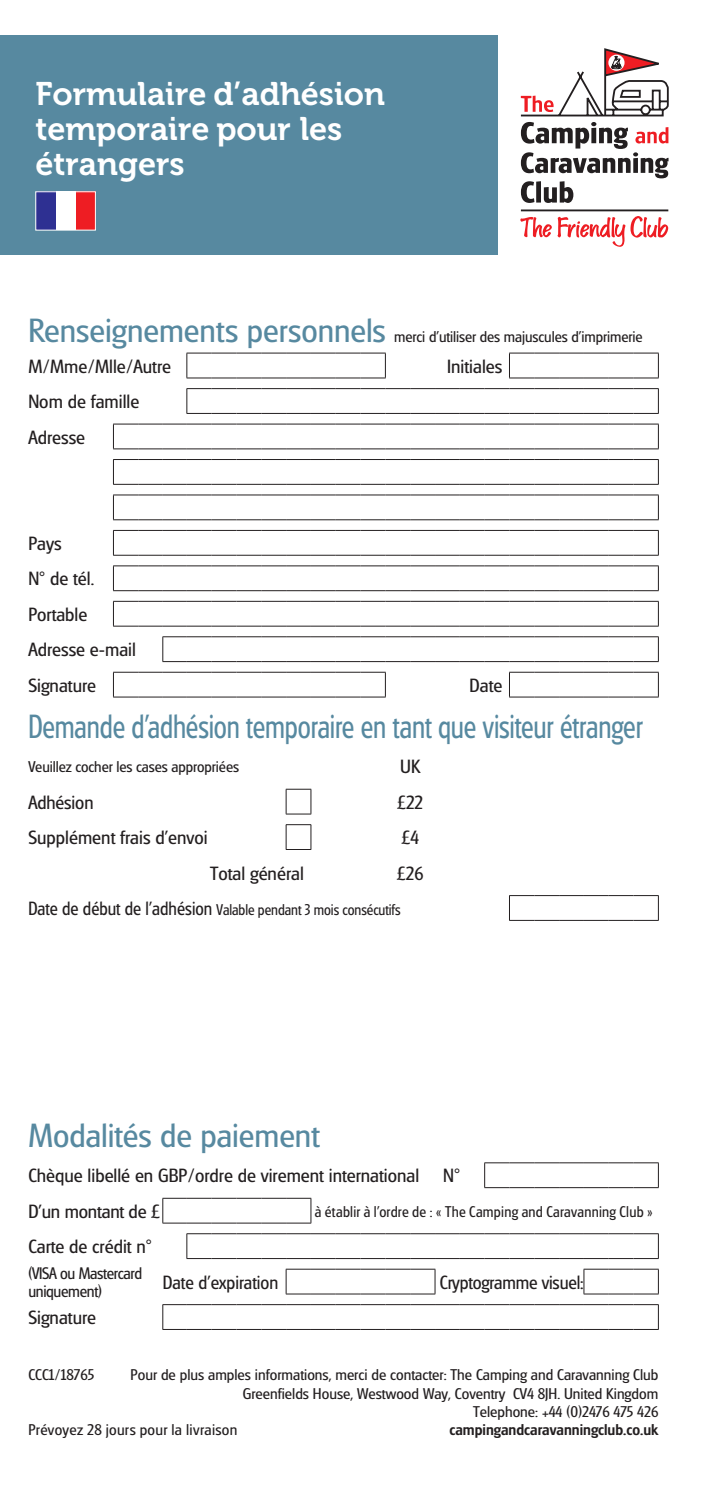
<style>
.page{position:relative;width:702px;height:1489px;background:#fff}
.page>*{position:absolute;margin:0;border:0;box-sizing:border-box;transform-origin:0 0}
.t1{font:35px "Glasgow";letter-spacing:-.005em;color:#5789a0;scale:.8 1}
.t2{font:35px "Glasgow";letter-spacing:-.005em;color:#5789a0}
.t3{font:32.5px/35px "Museo 700";color:#fff}
.t4{font:20px/35.5px "Glasgow";color:#231f20}
.t5{font:20px "Glasgow";color:#231f20;scale:.95 1}
.t6{font:17.5px/17.5px "Glasgow";letter-spacing:-.02em;color:#231f20;scale:.95 1}
.t7{font:16.25px/19px "Glasgow";color:#231f20;text-align:right}
.t8{font:16.25px "Glasgow";color:#231f20;scale:.9 1}
.t9{font:16.25px "Glasgow";color:#231f20;scale:.93 1}
.t10{font:16.25px "Glasgow Med";color:#231f20}
.t11{font:16.25px "Glasgow";letter-spacing:.02em;color:#231f20}
.s1{font-size:35px;color:#5789a0}
.s2{font-size:20px}
</style>
<div class="page">
<div style="left:0;top:35px;width:498px;height:220px;background:#5789a0"></div>
<svg style="left:520px;top:48px;width:148px;height:199px"></svg>
<div style="left:36px;top:192px;width:59px;height:38px;background:#fff"></div>
<div style="left:36px;top:192px;width:19px;height:38px;background:#2e3092"></div>
<div style="left:76px;top:192px;width:19px;height:38px;background:#ee1d23"></div>
<div style="left:35px;top:191px;width:61px;height:39px;border:1px solid #fff"></div>
<svg style="left:113px;top:494px;width:546px;height:26px"></svg>
<svg style="left:186px;top:388px;width:473px;height:26px"></svg>
<svg style="left:113px;top:423px;width:546px;height:26px"></svg>
<svg style="left:113px;top:459px;width:546px;height:26px"></svg>
<svg style="left:113px;top:530px;width:546px;height:26px"></svg>
<svg style="left:186px;top:352px;width:200px;height:26px"></svg>
<svg style="left:509px;top:352px;width:150px;height:26px"></svg>
<svg style="left:484px;top:1162px;width:175px;height:26px"></svg>
<svg style="left:583px;top:1268px;width:76px;height:26px"></svg>
<svg style="left:113px;top:565px;width:546px;height:26px"></svg>
<svg style="left:113px;top:601px;width:546px;height:25px"></svg>
<svg style="left:286px;top:788px;width:25px;height:26px"></svg>
<svg style="left:286px;top:824px;width:25px;height:26px"></svg>
<svg style="left:113px;top:671px;width:273px;height:26px"></svg>
<svg style="left:162px;top:1197px;width:149px;height:26px"></svg>
<svg style="left:162px;top:636px;width:497px;height:26px"></svg>
<svg style="left:286px;top:1268px;width:149px;height:26px"></svg>
<svg style="left:162px;top:1304px;width:497px;height:25px"></svg>
<svg style="left:186px;top:1233px;width:473px;height:25px"></svg>
<svg style="left:509px;top:671px;width:150px;height:26px"></svg>
<svg style="left:509px;top:895px;width:150px;height:25px"></svg>
<h2 class="t3" style="left:35px;top:76px;width:351px">Formulaire d’adhésion temporaire pour les étrangers</h2>
<p class="t7" style="left:28px;top:328px;width:615px"><span class="s1">Renseignements personnels</span> merci d’utiliser des majuscules d’imprimerie</p>
<p class="t4" style="left:28px;top:349px;width:144px">M/Mme/Mlle/Autre</p>
<p class="t4" style="left:447px;top:349px;width:57px">Initiales</p>
<p class="t4" style="left:28px;top:384px;width:112px">Nom de famille<br>Adresse</p>
<p class="t4" style="left:28px;top:526px;width:109px">Pays<br>N° de tél.<br>Portable<br>Adresse e-mail<br>Signature</p>
<p class="t4" style="left:469px;top:668px;width:34px">Date</p>
<h1 class="t1" style="left:28px;top:707px;width:769px">Demande d’adhésion temporaire en tant que visiteur étranger</h1>
<p class="t7" style="left:28px;top:757px;width:212px">Veuillez cocher les cases appropriées</p>
<p class="t4" style="left:400px;top:749px;width:22px">UK</p>
<p class="t4" style="left:28px;top:785px;width:67px">Adhésion</p>
<p class="t4" style="left:397px;top:785px;width:27px">£22</p>
<p class="t4" style="left:28px;top:820px;width:181px">Supplément frais d’envoi</p>
<p class="t4" style="left:401px;top:820px;width:19px">£4</p>
<p class="t4" style="left:210px;top:856px;width:95px">Total général</p>
<p class="t4" style="left:397px;top:856px;width:28px">£26</p>
<p class="t8" style="left:28px;top:900px;width:415px"><span class="s2">Date de début de l’adhésion</span> Valable pendant 3 mois consécutifs</p>
<h1 class="t2" style="left:28px;top:1115px;width:293px">Modalités de paiement</h1>
<p class="t4" style="left:28px;top:1158px;width:433px">Chèque libellé en GBP/ordre de virement international N°<br>D’un montant de £</p>
<p class="t9" style="left:315px;top:1202px;width:365px">à établir à l’ordre de : « The Camping and Caravanning Club »</p>
<p class="t4" style="left:28px;top:1229px;width:125px">Carte de crédit n°</p>
<p class="t6" style="left:28px;top:1264px;width:121px">(VISA ou Mastercard uniquement)</p>
<p class="t5" style="left:163px;top:1270px;width:123px">Date d’expiration</p>
<p class="t5" style="left:440px;top:1270px;width:153px">Cryptogramme visuel:</p>
<p class="t4" style="left:28px;top:1300px;width:69px">Signature</p>
<p class="t7" style="left:28px;top:1365px;width:67px">CCC1/18765</p>
<p class="t7" style="left:130px;top:1365px;width:529px">Pour de plus amples informations, merci de contacter: The Camping and Caravanning Club<br>Greenfields House, Westwood Way, Coventry CV4 8JH. United Kingdom</p>
<p class="t7" style="left:473px;top:1402px;width:187px">Telephone: +44 (0)2476 475 426</p>
<p class="t11" style="left:28px;top:1420px;width:211px">Prévoyez 28 jours pour la livraison</p>
<p class="t10" style="left:449px;top:1420px;width:210px">campingandcaravanningclub.co.uk</p>
</div>
